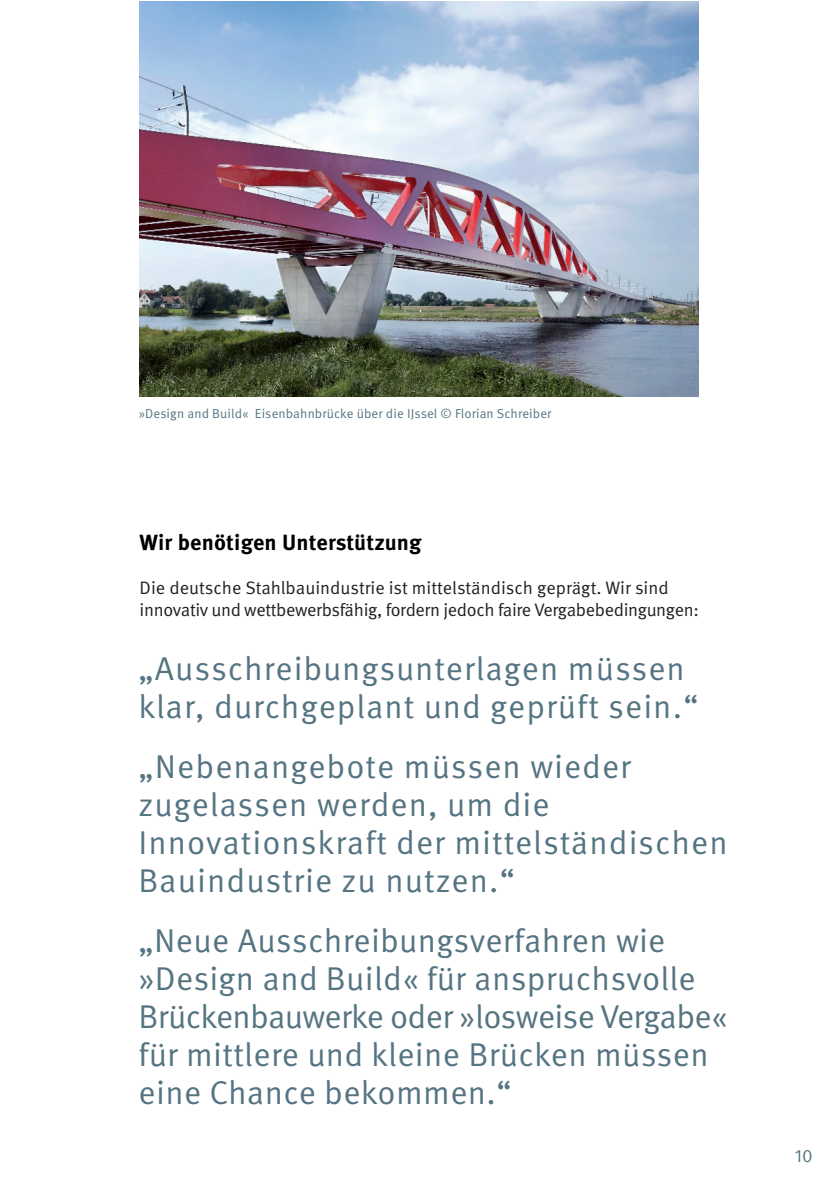
<style>
.page{position:relative;width:840px;height:1191px;background:#fff}
.page>*{position:absolute;margin:0;border:0;box-sizing:border-box;transform-origin:0 0}
.t1{font:33px/38px "Meta Pro Norm";letter-spacing:.02em;color:#557482}
.t2{font:700 22px "Meta Pro";letter-spacing:.01em;color:#000}
.t3{font:18px/22px "Meta Pro Norm";letter-spacing:-.02em;color:#231f20}
.t4{font:18px "Meta Pro Norm";color:#557482}
.t5{font:13px "Meta Pro Norm";letter-spacing:.01em;color:#557482}
</style>
<div class="page">
<img style="left:139px;top:2px;width:558px;height:394px">
<p class="t5" style="left:139px;top:404px;width:414px">»Design and Build« Eisenbahnbrücke über die IJssel © Florian Schreiber</p>
<p class="t2" style="left:139px;top:525px;width:283px">Wir benötigen Unterstützung</p>
<p class="t3" style="left:139px;top:576px;width:560px">Die deutsche Stahlbauindustrie ist mittelständisch geprägt. Wir sind innovativ und wettbewerbsfähig, fordern jedoch faire Vergabebedingungen:</p>
<p class="t1" style="left:138px;top:647px;width:561px">„Ausschreibungsunterlagen müssen klar, durchgeplant und geprüft sein.“</p>
<p class="t1" style="left:138px;top:745px;width:590px">„Nebenangebote müssen wieder zugelassen werden, um die<br>Innovationskraft der mittelständischen<br>Bauindustrie zu nutzen.“</p>
<p class="t1" style="left:138px;top:919px;width:590px">„Neue Ausschreibungsverfahren wie »Design and Build« für anspruchsvolle Brückenbauwerke oder »losweise Vergabe« für mittlere und kleine Brücken müssen eine Chance bekommen.“</p>
<p class="t4" style="left:794px;top:1141px;width:19px">10</p>
</div>
